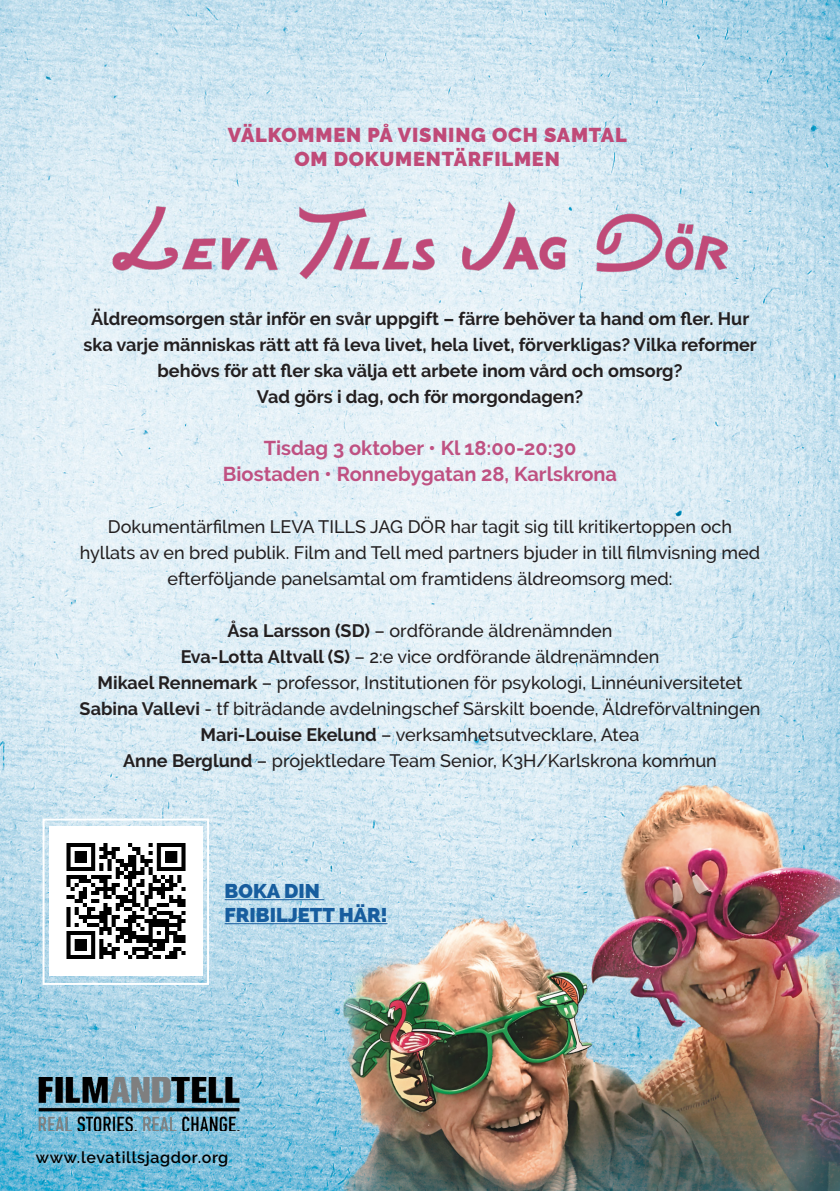
<style>
.page{position:relative;width:840px;height:1191px;background:#fff}
.page>*{position:absolute;margin:0;border:0;box-sizing:border-box;transform-origin:0 0}
.Bröd{font:700 20px "Raleway";color:#bf5182}
.t1{font:900 20px/24px "Raleway";letter-spacing:.04em;color:#c04a78;text-align:center}
.t2{font:800 20px/24px "Raleway";color:#175d9e}
.Bröd-2{font:500 18px/26px "Raleway";color:#231f20;text-align:center}
.Bröd-3{font:700 18px/26px "Raleway";color:#231f20;text-align:center}
.t3{font:600 16px "Raleway";letter-spacing:.04em;color:#000}
.s1{font-weight:700}
</style>
<div class="page">
<img style="left:0;top:0;width:839px;height:1191px">
<img style="left:343px;top:785px;width:496px;height:406px">
<img style="left:40px;top:163px;width:759px;height:226px">
<hr style="left:224px;top:899px;width:100px;height:1px;background:#175d9e">
<hr style="left:224px;top:923px;width:163px;height:1px;background:#175d9e">
<img style="left:49px;top:827px;width:153px;height:149px">
<div style="left:43px;top:818px;width:166px;height:167px;border:2px solid #fff"></div>
<img style="left:32px;top:1077px;width:214px;height:53px">
<p class="t1" style="left:228px;top:123px;width:400px">VÄLKOMMEN PÅ VISNING OCH SAMTAL<br>OM DOKUMENTÄRFILMEN</p>
<p class="Bröd-3" style="left:83px;top:306px;width:674px">Äldreomsorgen står inför en svår uppgift – färre behöver ta hand om fler. Hur ska varje människas rätt att få leva livet, hela livet, förverkligas? Vilka reformer behövs för att fler ska välja ett arbete inom vård och omsorg?<br>Vad görs i dag, och för morgondagen?</p>
<p class="Bröd" style="left:263px;top:436px;width:314px">Tisdag 3 oktober • Kl 18:00-20:30</p>
<p class="Bröd" style="left:223px;top:462px;width:395px">Biostaden • Ronnebygatan 28, Karlskrona</p>
<p class="Bröd-2" style="left:80px;top:514px;width:681px">Dokumentärfilmen LEVA TILLS JAG DÖR har tagit sig till kritikertoppen och hyllats av en bred publik. Film and Tell med partners bjuder in till filmvisning med efterföljande panelsamtal om framtidens äldreomsorg med:</p>
<p class="Bröd-2" style="left:227px;top:618px;width:386px"><span class="s1">Åsa Larsson (SD)</span> – ordförande äldrenämnden</p>
<p class="Bröd-2" style="left:97px;top:644px;width:646px"><span class="s1">Eva-Lotta Altvall (S)</span> – 2:e vice ordförande äldrenämnden<br><span class="s1">Mikael Rennemark</span> – professor, Institutionen för psykologi, Linnéuniversitetet</p>
<p class="Bröd-2" style="left:80px;top:696px;width:681px"><span class="s1">Sabina Vallevi</span> - tf biträdande avdelningschef Särskilt boende, Äldreförvaltningen<br><span class="s1">Mari-Louise Ekelund</span> – verksamhetsutvecklare, Atea<br><span class="s1">Anne Berglund</span> – projektledare Team Senior, K3H/Karlskrona kommun</p>
<p class="t2" style="left:224px;top:879px;width:164px">BOKA DIN<br>FRIBILJETT HÄR!</p>
<p class="t3" style="left:36px;top:1148px;width:194px">www.levatillsjagdor.org</p>
</div>
